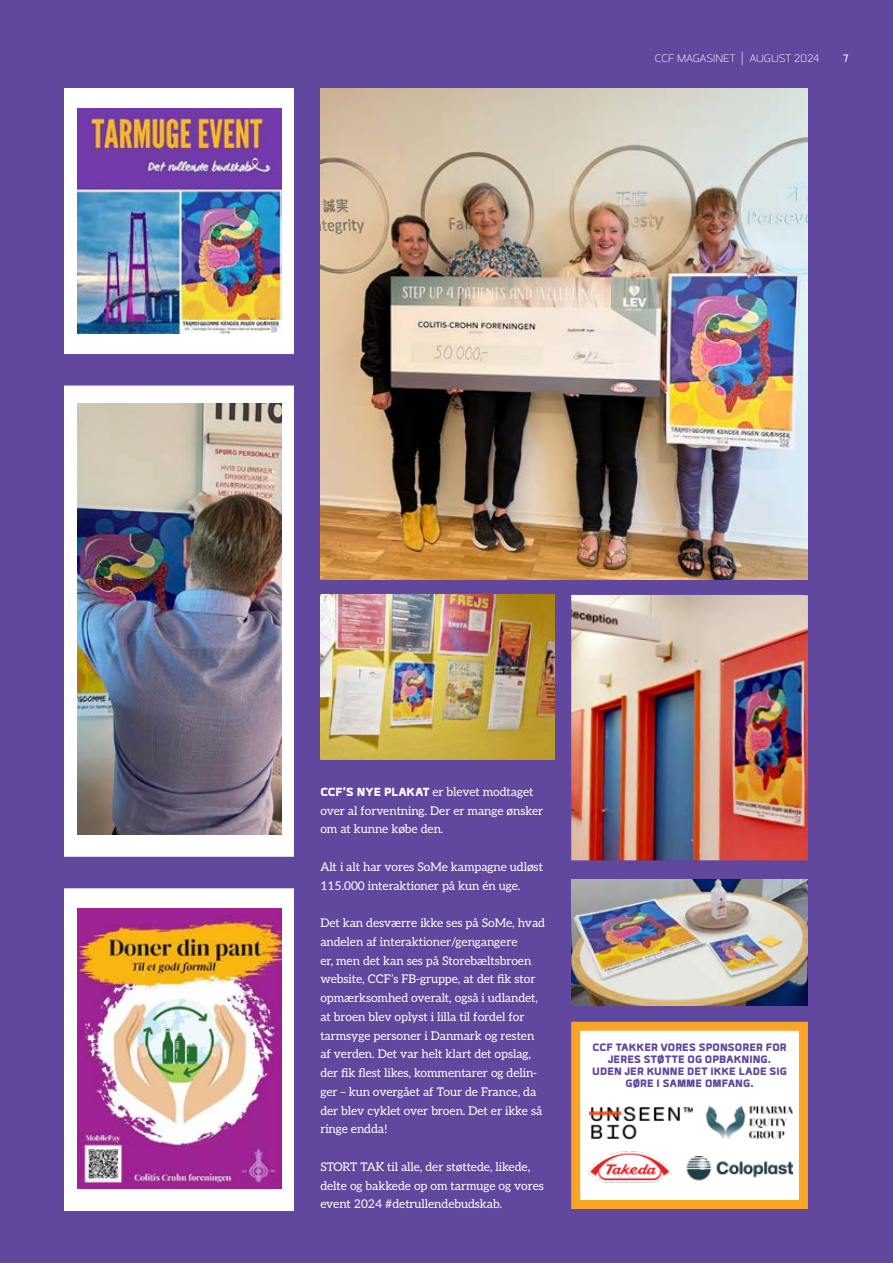
<style>
.page{position:relative;width:893px;height:1263px;background:#61479d}
.page>*{position:absolute;margin:0;border:0;box-sizing:border-box;transform-origin:0 0}
.BRØD_u_indryk{font:900 15px "Quan";letter-spacing:.005em;color:#61479d}
.t1{font:300 15px "Quan";color:#fff}
.t2{font:15px "Quan";color:#fff}
.BRØD_u_indryk-2{font:12px/18.8px "Aleo";letter-spacing:-.005em;color:#fff}
.s1{font-size:22.5px}
.s2{font-family:"Quan";font-weight:900;font-size:16.5px}
</style>
<div class="page">
<img style="left:320px;top:88px;width:488px;height:491px">
<div style="left:64px;top:88px;width:229px;height:1123px;background:#fff"></div>
<svg style="left:571px;top:1021px;width:237px;height:188px;background:#fce8ca"></svg>
<img style="left:77px;top:109px;width:205px;height:225px">
<img style="left:77px;top:404px;width:205px;height:431px">
<img style="left:77px;top:908px;width:205px;height:280px">
<img style="left:682px;top:1156px;width:110px;height:29px">
<img style="left:589px;top:1104px;width:103px;height:37px">
<img style="left:586px;top:1148px;width:91px;height:39px">
<img style="left:704px;top:1104px;width:95px;height:36px">
<div style="left:0;top:857px;width:309px;height:31px;background:#61479d"></div>
<div style="left:0;top:354px;width:309px;height:32px;background:#61479d"></div>
<img style="left:571px;top:595px;width:237px;height:265px">
<img style="left:571px;top:879px;width:237px;height:127px">
<img style="left:320px;top:595px;width:234px;height:164px">
<p class="t1" style="left:655px;top:52px;width:166px">CCF MAGASINET <span class="s1">|</span> AUGUST 2024</p>
<p class="t2" style="left:843px;top:52px;width:7px">7</p>
<p class="BRØD_u_indryk-2" style="left:320px;top:781px;width:224px"><span class="s2">CCF’S NYE PLAKAT</span> er blevet modtaget over al forventning. Der er mange ønsker om at kunne købe den.</p>
<p class="BRØD_u_indryk-2" style="left:320px;top:856px;width:224px">Alt i alt har vores SoMe kampagne udløst<br>115.000 interaktioner på kun én uge.</p>
<p class="BRØD_u_indryk-2" style="left:320px;top:913px;width:226px">Det kan desværre ikke ses på SoMe, hvad andelen af interaktioner/gengangere<br>er, men det kan ses på Storebæltsbroen website, CCF’s FB-gruppe, at det fik stor opmærksomhed overalt, også i udlandet, at broen blev oplyst i lilla til fordel for tarmsyge personer i Danmark og resten af verden. Det var helt klart det opslag, der fik flest likes, kommentarer og delin&shy;ger – kun overgået af Tour de France, da der blev cyklet over broen. Det er ikke så ringe endda!</p>
<p class="BRØD_u_indryk-2" style="left:320px;top:1156px;width:225px">STORT TAK til alle, der støttede, likede, delte og bakkede op om tarmuge og vores event 2024 #detrullendebudskab.</p>
<p class="BRØD_u_indryk" style="left:592px;top:1040px;width:196px">CCF TAKKER VORES SPONSORER FOR</p>
<p class="BRØD_u_indryk" style="left:608px;top:1052px;width:165px">JERES STØTTE OG OPBAKNING.</p>
<p class="BRØD_u_indryk" style="left:592px;top:1064px;width:196px">UDEN JER KUNNE DET IKKE LADE SIG</p>
<p class="BRØD_u_indryk" style="left:625px;top:1076px;width:130px">GØRE I SAMME OMFANG.</p>
</div>
